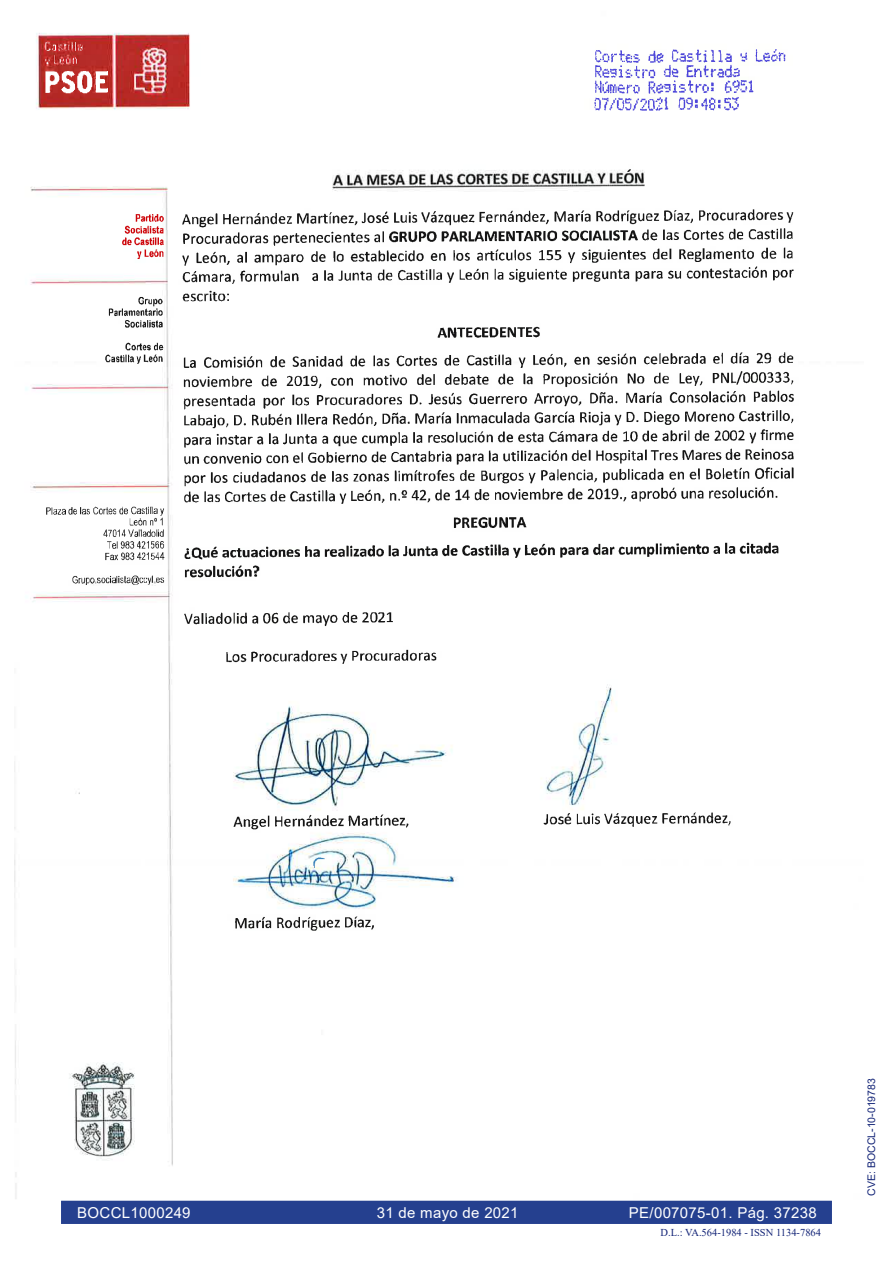
<style>
.page{position:relative;width:893px;height:1263px;background:#fff}
.page>*{position:absolute;margin:0;border:0;box-sizing:border-box;transform-origin:0 0}
.E_CVE{font:15px "Arial";letter-spacing:.02em;color:#fff}
.t1{font:10.5px "Times New Roman";color:#132477}
.t2{font:10.5px "Arial";color:#132477}
</style>
<div class="page">
<div style="left:60px;top:1200px;width:773px;height:25px;background:#25408f"></div>
<div style="left:60px;top:1199px;width:773px;height:26px;border:2px solid #fff"></div>
<img style="left:15px;top:32px;width:818px;height:1168px">
<img style="left:45px;top:41px;width:63px;height:52px">
<img style="left:592px;top:49px;width:195px;height:62px">
<img style="left:45px;top:170px;width:750px;height:761px">
<img style="left:313px;top:857px;width:14px;height:11px">
<p class="E_CVE" style="left:77px;top:1202px;width:115px">BOCCL1000249</p>
<p class="E_CVE" style="left:377px;top:1202px;width:143px">31 de mayo de 2021</p>
<p class="E_CVE" style="left:629px;top:1202px;width:189px">PE/007075-01. Pág. 37238</p>
<p class="t1" style="left:661px;top:1225px;width:162px">D.L.: VA.564-1984 - ISSN 1134-7864</p>
<p class="t2" style="left:864px;top:1195px;width:119px;rotate:-90deg">CVE: BOCCL-10-019783</p>
</div>
